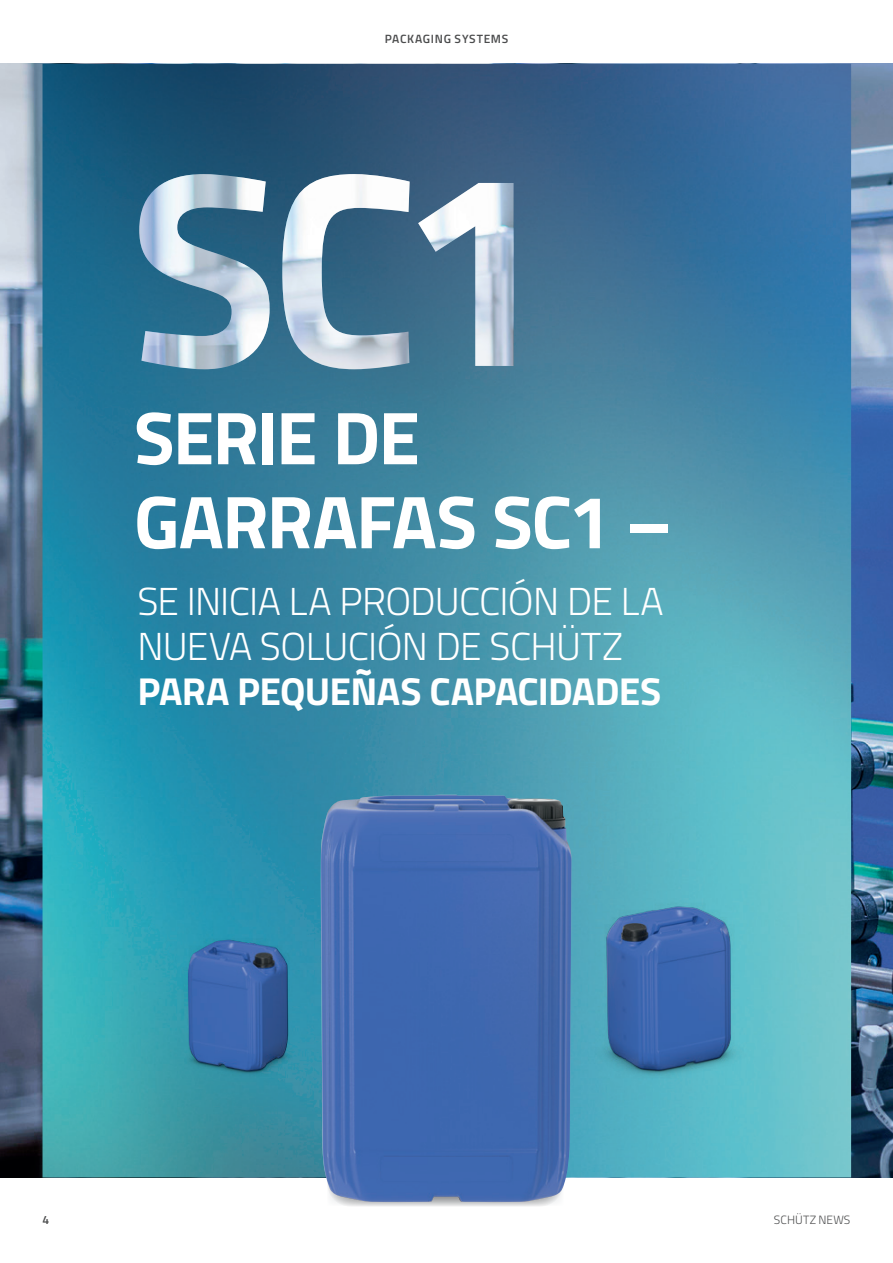
<style>
.page{position:relative;width:893px;height:1263px;background:#fff}
.page>*{position:absolute;margin:0;border:0;box-sizing:border-box;transform-origin:0 0}
.t1{font:700 75px/84px "Cairo";letter-spacing:-.025em;color:#fff}
.t2{font:300 39px/45px "Cairo";letter-spacing:-.02em;color:#fff}
.t3{font:700 39px "Cairo";letter-spacing:-.02em;color:#fff}
.t4{font:600 12px "Cairo";letter-spacing:.055em;color:#4b4c4d}
.t5{font:300 12px "Cairo";letter-spacing:.01em;color:#4b4c4d}
</style>
<div class="page">
<img style="left:0;top:64px;width:893px;height:1113px">
<img style="left:43px;top:64px;width:808px;height:1113px">
<svg style="left:139px;top:174px;width:375px;height:195px;background:#7e9eb4"></svg>
<svg style="left:327px;top:1160px;width:236px;height:47px"></svg>
<img style="left:321px;top:795px;width:250px;height:407px">
<img style="left:162px;top:897px;width:159px;height:188px">
<img style="left:188px;top:940px;width:99px;height:130px">
<img style="left:533px;top:817px;width:272px;height:363px">
<img style="left:607px;top:907px;width:123px;height:163px">
<p class="t4" style="left:385px;top:29px;width:125px">PACKAGING SYSTEMS</p>
<h1 class="t1" style="left:134px;top:396px;width:539px">SERIE DE<br>GARRAFAS SC1 –</h1>
<p class="t2" style="left:137px;top:579px;width:528px">SE INICIA LA PRODUCCIÓN DE LA<br>NUEVA SOLUCIÓN DE SCHÜTZ</p>
<p class="t3" style="left:137px;top:659px;width:525px">PARA PEQUEÑAS CAPACIDADES</p>
<p class="t4" style="left:43px;top:1211px;width:8px">4</p>
<p class="t5" style="left:774px;top:1211px;width:78px">SCHÜTZ NEWS</p>
</div>
